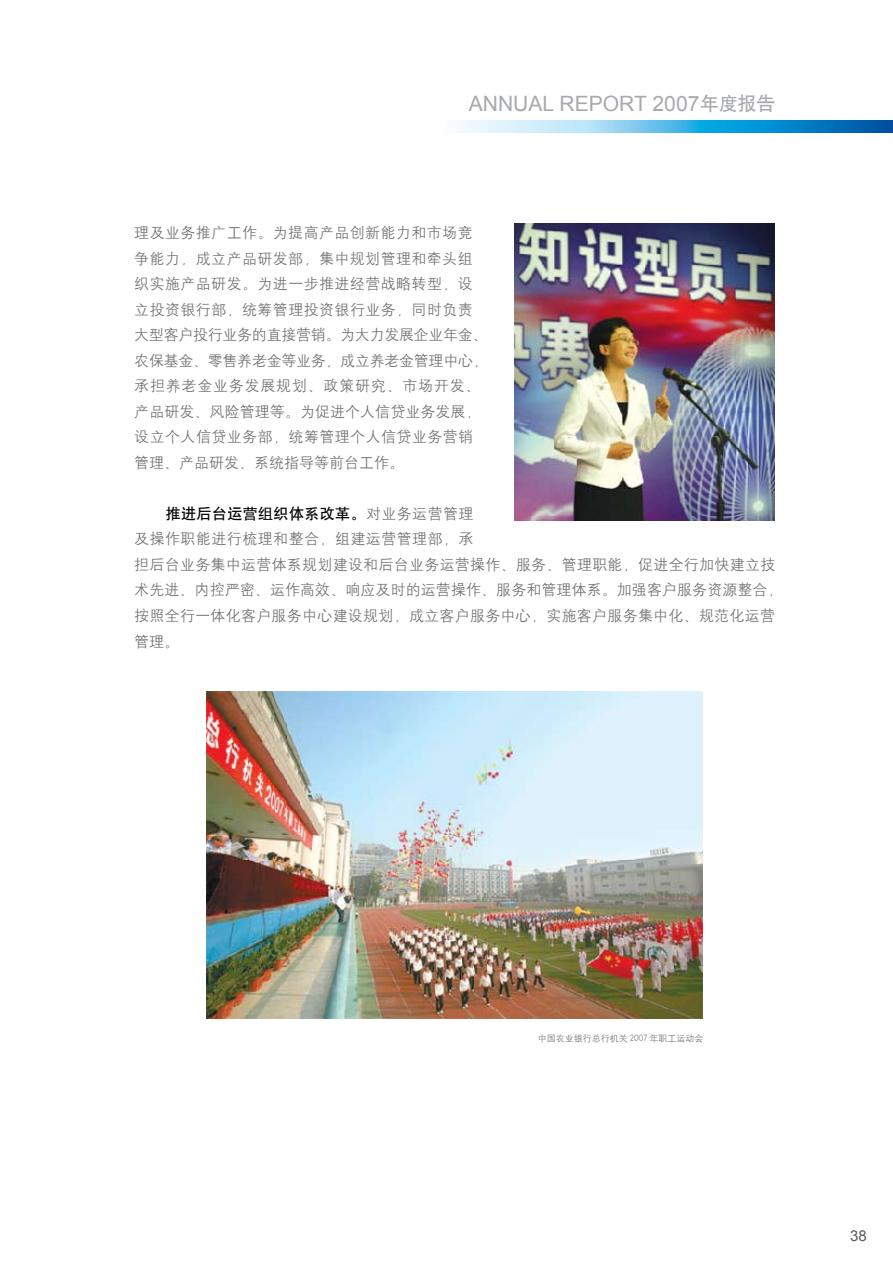
<style>
.page{position:relative;width:893px;height:1263px;background:#fff}
.page>*{position:absolute;margin:0;border:0;box-sizing:border-box;transform-origin:0 0}
.t1{font:21.15px "Arial";color:#a7a9ac}
.t2{font:15px/25.5px "HY Zhong Deng Xian J";letter-spacing:.02em;color:#6d6f71}
.t3{font:15px "HY Zhong Hei J";letter-spacing:.025em;color:#000}
.t4{font:15px "Arial";color:#58595b}
.t5{font:9px "HY Zhong Deng Xian J";color:#6d6f71}
.s1{font-family:"HY Zhong Hei J";font-size:18.75px}
.s2{font-family:"HY Zhong Deng Xian J";color:#6d6f71}
</style>
<div class="page">
<svg style="left:460px;top:120px;width:433px;height:12px;background:#5cb3e0"></svg>
<img style="left:206px;top:691px;width:497px;height:327px">
<img style="left:514px;top:224px;width:261px;height:297px">
<h1 class="t1" style="left:469px;top:91px;width:308px">ANNUAL REPORT 2007<span class="s1">年度报告</span></h1>
<p class="t2" style="left:134px;top:220px;width:355px">理及业务推广工作。为提高产品创新能力和市场竞争能力，成立产品研发部，集中规划管理和牵头组织实施产品研发。为进一步推进经营战略转型，设立投资银行部，统筹管理投资银行业务，同时负责大型客户投行业务的直接营销。为大力发展企业年金、农保基金、零售养老金等业务，成立养老金管理中心，承担养老金业务发展规划、政策研究、市场开发、产品研发、风险管理等。为促进个人信贷业务发展，设立个人信贷业务部，统筹管理个人信贷业务营销管理、产品研发、系统指导等前台工作。</p>
<p class="t3" style="left:166px;top:506px;width:309px">推进后台运营组织体系改革。<span class="s2">对业务运营管理</span></p>
<p class="t2" style="left:134px;top:526px;width:650px">及操作职能进行梳理和整合，组建运营管理部，承<br>担后台业务集中运营体系规划建设和后台业务运营操作、服务、管理职能，促进全行加快建立技术先进、内控严密、运作高效、响应及时的运营操作、服务和管理体系。加强客户服务资源整合，按照全行一体化客户服务中心建设规划，成立客户服务中心，实施客户服务集中化、规范化运营管理。</p>
<p class="t5" style="left:538px;top:1033px;width:167px">中国农业银行总行机关 2007 年职工运动会</p>
<p class="t4" style="left:850px;top:1228px;width:18px">38</p>
</div>
